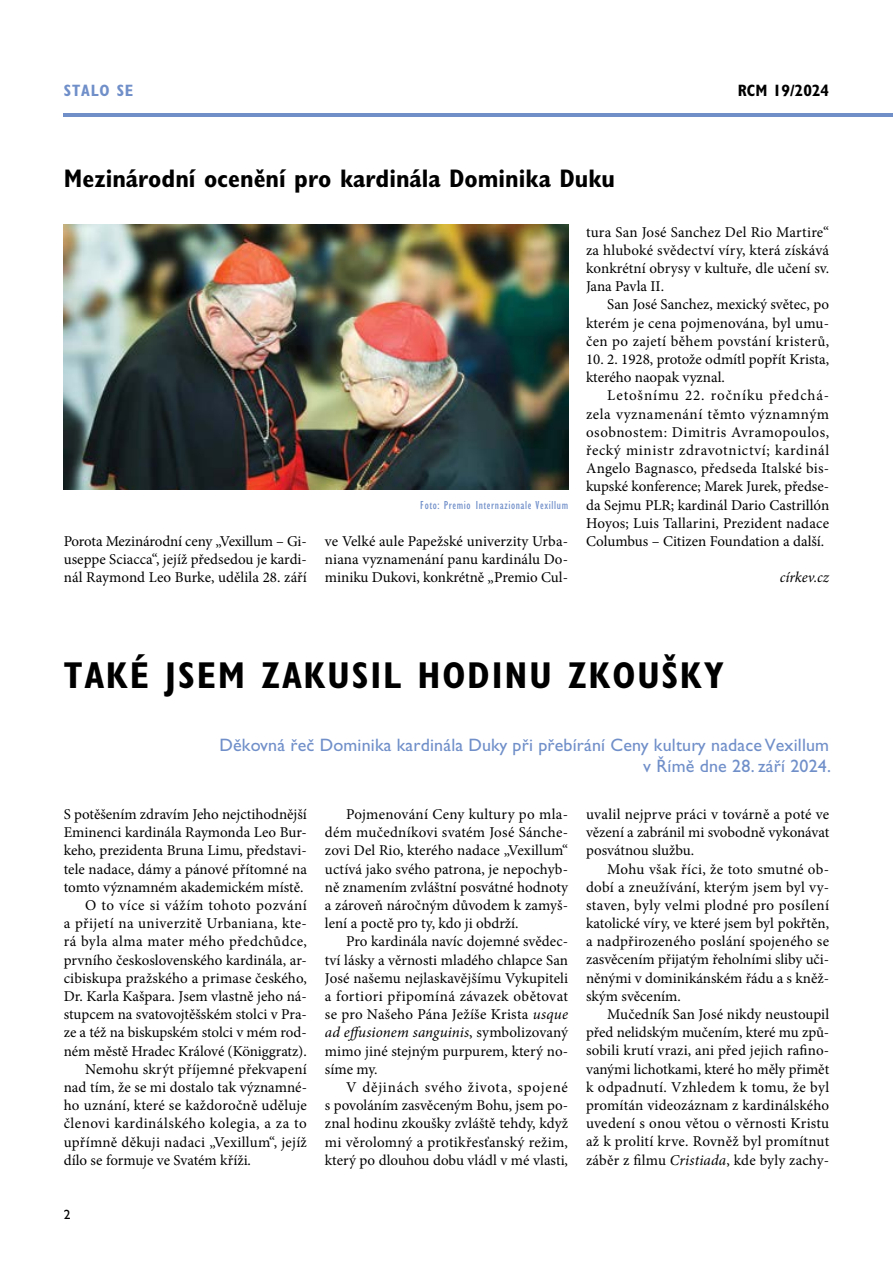
<style>
.page{position:relative;width:893px;height:1263px;background:#fff}
.page>*{position:absolute;margin:0;border:0;box-sizing:border-box;transform-origin:0 0}
.t1{font:700 condensed 37.5px "Gill Sans Std";letter-spacing:.05em;color:#000}
.t2{font:700 condensed 25.5px "Gill Sans Std";color:#000}
.t3{font:18px/21.6px "Gill Sans Std";letter-spacing:.01em;color:#708fc9;text-align:right}
.t4{font:700 condensed 16.5px "Gill Sans Std";color:#000}
.t5{font:700 condensed 16.5px "Gill Sans Std";color:#708fc9}
.t6{font:15px/18.1px "Minion Pro";color:#000;text-align:justify}
.t7{font:15px "Minion Pro";letter-spacing:.025em;color:#000}
.t8{font:15px "Minion Pro";letter-spacing:.02em;color:#000}
.t9{font:15px "Minion Pro";letter-spacing:.03em;color:#000}
.t10{font:15px "Minion Pro";letter-spacing:.04em;color:#000}
.t11{font:italic 15px "Minion Pro";letter-spacing:-.005em;color:#000}
.t12{font:13.5px "Gill Sans Std";color:#000}
.t13{font:condensed 12px "Gill Sans Std";letter-spacing:.05em;color:#708fc9}
.s1{font-style:italic}
</style>
<div class="page">
<hr style="left:64px;top:113px;width:829px;height:4px;background:#708fc9">
<img style="left:64px;top:225px;width:504px;height:265px">
<p class="t5" style="left:64px;top:81px;width:71px">stalo se</p>
<p class="t4" style="left:738px;top:81px;width:93px">RCM 19/2024</p>
<h2 class="t2" style="left:64px;top:163px;width:553px">Mezinárodní ocenění pro kardinála Dominika Duku</h2>
<p class="t13" style="left:420px;top:499px;width:149px">Foto: Premio Internazionale Vexillum</p>
<p class="t6" style="left:64px;top:532px;width:245px">Porota Mezinárodní ceny „Vexillum – Gi&shy;useppe Sciacca“, jejíž předsedou je kardi&shy;nál Raymond Leo Burke, udělila 28. září</p>
<p class="t6" style="left:325px;top:532px;width:245px">ve Velké aule Papežské univerzity Urba&shy;niana vyznamenání panu kardinálu Do&shy;miniku Dukovi, konkrétně „Premio Cul-</p>
<p class="t6" style="left:586px;top:223px;width:245px">tura San José Sanchez Del Rio Martire“ za hluboké svědectví víry, která získává konkrétní obrysy v kultuře, dle učení sv.<br>Jana Pavla II.</p>
<p class="t6" style="left:586px;top:296px;width:245px;text-indent:21px">San José Sanchez, mexický světec, po kterém je cena pojmenována, byl umu&shy;čen po zajetí během povstání kristerů,</p>
<p class="t6" style="left:586px;top:350px;width:245px">10. 2. 1928, protože odmítl popřít Krista, kterého naopak vyznal.</p>
<p class="t6" style="left:586px;top:387px;width:245px;text-indent:21px">Letošnímu 22. ročníku předchá&shy;zela vyznamenání těmto významným osobnostem: Dimitris Avramopoulos, řecký ministr zdravotnictví; kardinál Angelo Bagnasco, předseda Italské bis&shy;kupské konference; Marek Jurek, předse&shy;da Sejmu PLR; kardinál Dario Castrillón Hoyos; Luis Tallarini, Prezident nadace Columbus – Citizen Foundation a další.</p>
<p class="t11" style="left:780px;top:567px;width:51px">církev.cz</p>
<h1 class="t1" style="left:64px;top:652px;width:377px">Také jsem zakusi l hodinu</h1>
<h1 class="t1" style="left:568px;top:652px;width:158px">zkoušky</h1>
<p class="t3" style="left:219px;top:734px;width:613px">Děkovná řeč Dominika kardinála Duky při přebírání Ceny kultury nadace Vexillum v Římě dne 28. září 2024.</p>
<p class="t6" style="left:64px;top:805px;width:245px">S potěšením zdravím Jeho nejctihodnější</p>
<p class="t6" style="left:64px;top:823px;width:245px">Eminenci kardinála Raymonda Leo Bur-</p>
<p class="t6" style="left:64px;top:842px;width:245px">keho, prezidenta Bruna Limu, představi-</p>
<p class="t6" style="left:64px;top:860px;width:245px">tele nadace, dámy a pánové přítomné na</p>
<p class="t6" style="left:64px;top:878px;width:241px">tomto významném akademickém místě.</p>
<p class="t10" style="left:85px;top:895px;width:223px">O to více si vážím tohoto pozvání</p>
<p class="t7" style="left:64px;top:913px;width:245px">a přijetí na univerzitě Urbaniana, kte-</p>
<p class="t7" style="left:64px;top:931px;width:245px">rá byla alma mater mého předchůdce,</p>
<p class="t6" style="left:64px;top:951px;width:245px">prvního československého kardinála, ar-</p>
<p class="t6" style="left:64px;top:969px;width:245px">cibiskupa pražského a primase českého,</p>
<p class="t6" style="left:64px;top:987px;width:245px">Dr. Karla Kašpara. Jsem vlastně jeho ná-</p>
<p class="t6" style="left:64px;top:1005px;width:245px">stupcem na svatovojtěšském stolci v Pra-</p>
<p class="t6" style="left:64px;top:1023px;width:245px">ze a též na biskupském stolci v mém rod-</p>
<p class="t6" style="left:64px;top:1042px;width:245px">ném městě Hradec Králové (Königgratz).</p>
<p class="t6" style="left:85px;top:1060px;width:223px">Nemohu skrýt příjemné překvapení</p>
<p class="t6" style="left:64px;top:1078px;width:245px">nad tím, že se mi dostalo tak významné-</p>
<p class="t6" style="left:64px;top:1096px;width:245px">ho uznání, které se každoročně uděluje</p>
<p class="t9" style="left:64px;top:1113px;width:245px">členovi kardinálského kolegia, a za to</p>
<p class="t8" style="left:64px;top:1132px;width:245px">upřímně děkuji nadaci „Vexillum“, jejíž</p>
<p class="t6" style="left:64px;top:1151px;width:189px">dílo se formuje ve Svatém kříži.</p>
<p class="t6" style="left:586px;top:805px;width:245px">uvalil nejprve práci v továrně a poté ve vězení a zabránil mi svobodně vykonávat posvátnou službu.</p>
<p class="t6" style="left:586px;top:860px;width:245px;text-indent:21px">Mohu však říci, že toto smutné ob&shy;dobí a zneužívání, kterým jsem byl vy&shy;staven, byly velmi plodné pro posílení katolické víry, ve které jsem byl pokřtěn, a nadpřirozeného poslání spojeného se zasvěcením přijatým řeholními sliby uči&shy;něnými v dominikánském řádu a s kněž&shy;ským svěcením.</p>
<p class="t6" style="left:586px;top:1005px;width:245px;text-indent:21px">Mučedník San José nikdy neustoupil před nelidským mučením, které mu způ&shy;sobili krutí vrazi, ani před jejich rafino&shy;vanými lichotkami, které ho měly přimět k odpadnutí. Vzhledem k tomu, že byl promítán videozáznam z kardinálského uvedení s onou větou o věrnosti Kristu až k prolití krve. Rovněž byl promítnut záběr z filmu <span class="s1">Cristiada</span>, kde byly zachy-</p>
<p class="t6" style="left:325px;top:805px;width:245px;text-indent:21px">Pojmenování Ceny kultury po mla&shy;dém mučedníkovi svatém José Sánche&shy;zovi Del Rio, kterého nadace „Vexillum“ uctívá jako svého patrona, je nepochyb&shy;ně znamením zvláštní posvátné hodnoty a zároveň náročným důvodem k zamyš&shy;lení a poctě pro ty, kdo ji obdrží.</p>
<p class="t6" style="left:325px;top:932px;width:245px;text-indent:21px">Pro kardinála navíc dojemné svědec&shy;tví lásky a věrnosti mladého chlapce San José našemu nejlaskavějšímu Vykupiteli a fortiori připomíná závazek obětovat se pro Našeho Pána Ježíše Krista <span class="s1">usque ad effusionem sanguinis</span>, symbolizovaný mimo jiné stejným purpurem, který no&shy;síme my.</p>
<p class="t6" style="left:325px;top:1078px;width:245px;text-indent:21px">V dějinách svého života, spojené s povoláním zasvěceným Bohu, jsem po&shy;znal hodinu zkoušky zvláště tehdy, když mi věrolomný a protikřesťanský režim, který po dlouhou dobu vládl v mé vlasti,</p>
<p class="t12" style="left:64px;top:1207px;width:8px">2</p>
</div>
